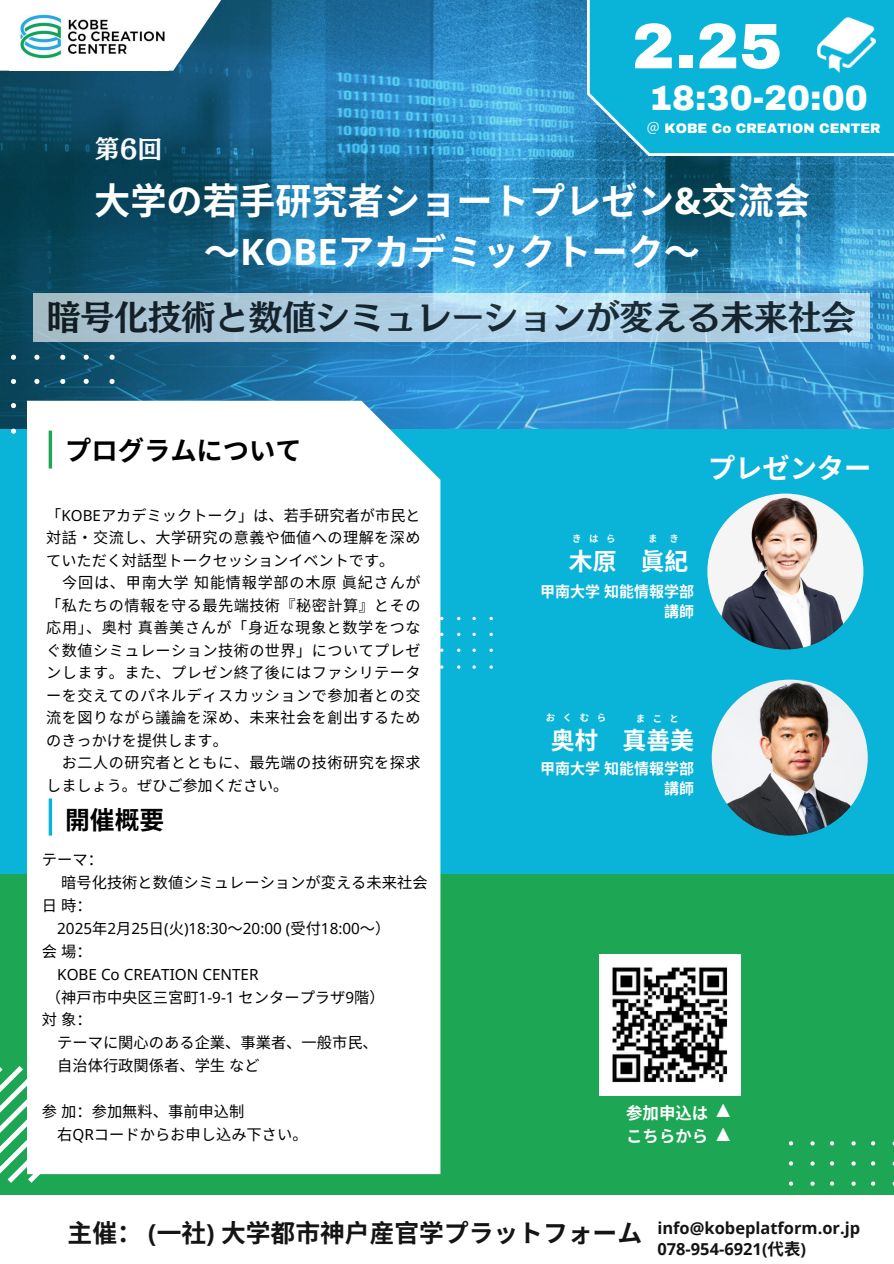
<style>
.page{position:relative;width:894px;height:1264px;background:#fff}
.page>*{position:absolute;margin:0;border:0;box-sizing:border-box;transform-origin:0 0}
.t1{font:900 64.35px "Archivo";color:#fff}
.t2{font:700 36.3px/50.7px "Noto Sans CJ Ksc";color:#fff;text-align:center}
.t3{font:34.5px "Canva Mode Min A Std B";letter-spacing:-.025em;color:#141414}
.t4{font:900 34.5px "Archivo";color:#fff}
.t5{font:700 27.3px "Noto Sans CJ Ksc";color:#fff}
.t6{font:700 26.25px "Noto Sans CJ Ksc";color:#000}
.t7{font:24.9px "Canva Mode Min A Std B";color:#f9f9f9}
.t8{font:700 24.75px "Noto Sans CJ Ksc";color:#141414}
.t9{font:700 24.75px "Noto Sans CJ Ksc";color:#000}
.t10{font:700 23.85px "Noto Sans CJ Ksc";color:#fff}
.t11{font:700 23.25px "Noto Sans";color:#fff}
.t12{font:700 16.5px "Noto Sans";color:#141414}
.t13{font:700 16.35px "Noto Sans CJ Ksc";color:#fff}
.t14{font:15.3px/23px "Noto Sans CJ Ksc";color:#000}
.t15{font:15.3px "Noto Sans";color:#000}
.t16{font:15.15px/22.5px "Noto Sans CJ Ksc";letter-spacing:.03em;color:#000;text-align:justify}
.t17{font:700 15px/20.2px "Noto Sans CJ Ksc";color:#fff;text-align:right}
.t18{font:900 13.5px "Archivo";color:#fff}
.t19{font:700 9.45px "Noto Sans CJ Ksc";letter-spacing:.8em;color:#fff}
.s1{font-family:"Noto Sans CJ Ksc";font-weight:400}
.s2{font-family:"Noto Sans"}
.s3{font-family:"Noto Sans CJ Ksc"}
</style>
<div class="page">
<div style="left:0;top:0;width:893px;height:1263px;background:#0ab3d8"></div>
<img style="left:0;top:0;width:893px;height:429px">
<div style="left:0;top:873px;width:893px;height:322px;background:#1da654"></div>
<div style="left:27px;top:401px;width:413px;height:773px;background:#fff"></div>
<img style="left:707px;top:493px;width:156px;height:156px;border-radius:50%">
<img style="left:711px;top:679px;width:156px;height:156px;border-radius:50%">
<svg style="left:0;top:355px;width:115px;height:78px;background:#5f8899"></svg>
<hr style="left:49px;top:430px;width:3px;height:38px;background:#1da654">
<svg style="left:788px;top:1141px;width:105px;height:45px"></svg>
<svg style="left:375px;top:617px;width:117px;height:51px"></svg>
<svg style="left:0;top:1065px;width:64px;height:118px"></svg>
<hr style="left:49px;top:798px;width:3px;height:37px;background:#0ab3d8">
<div style="left:0;top:1195px;width:893px;height:68px;background:#fff"></div>
<svg style="left:587px;top:0;width:306px;height:156px"></svg>
<img style="left:817px;top:16px;width:57px;height:58px">
<svg style="left:0;top:0;width:226px;height:71px;background:#a0bbc8"></svg>
<img style="left:10px;top:2px;width:158px;height:69px">
<div style="left:33px;top:293px;width:835px;height:48px;background:#fff;opacity:.78"></div>
<img style="left:599px;top:954px;width:141px;height:141px">
<p class="t1" style="left:631px;top:12px;width:152px">2.25</p>
<p class="t4" style="left:649px;top:80px;width:220px">18:30-20:00</p>
<p class="t7" style="left:95px;top:136px;width:69px">第6回</p>
<p class="t18" style="left:646px;top:121px;width:235px"><span class="s1">＠</span> KOBE Co CREATION CENTER</p>
<h5 class="t2" style="left:94px;top:174px;width:717px">大学の若手研究者ショートプレゼン<span class="s2">&amp;</span>交流会～<span class="s2">KOBE</span>アカデミックトーク～</h5>
<h3 class="t3" style="left:46px;top:300px;width:810px">暗号化技術と数値シミュレーションが変える未来社会</h3>
<h5 class="t6" style="left:65px;top:429px;width:238px">プログラムについて</h5>
<p class="t16" style="left:46px;top:503px;width:376px">「<span class="s2">KOBE</span>アカデミックトーク」は、若⼿研究者が市⺠と対話・交流し、⼤学研究の意義や価値への理解を深めていただく対話型トークセッションイベントです。</p>
<p class="t16" style="left:46px;top:570px;width:376px;text-indent:16px">今回は、甲南大学知能情報学部の木原眞紀さんが「私たちの情報を守る最先端技術『秘密計算』とその応用」、奥村真善美さんが「身近な現象と数学をつなぐ数値シミュレーション技術の世界」についてプレゼンします。また、プレゼン終了後にはファシリテーターを交えてのパネルディスカッションで参加者との交流を図りながら議論を深め、未来社会を創出するためのきっかけを提供します。</p>
<p class="t16" style="left:46px;top:750px;width:376px;text-indent:16px">お二人の研究者とともに、最先端の技術研究を探求しましょう。ぜひご参加ください。</p>
<p class="t9" style="left:65px;top:800px;width:101px">開催概要</p>
<h5 class="t14" style="left:42px;top:847px;width:63px">テーマ：</h5>
<h1 class="t14" style="left:42px;top:870px;width:387px;text-indent:19px">暗号化技術と数値シミュレーションが変える未来社会日 時：</h1>
<h4 class="t15" style="left:57px;top:917px;width:335px">2025<span class="s3">年</span>2<span class="s3">月</span> 25<span class="s3">日</span> (<span class="s3">火</span>)18:30<span class="s3">～</span>20:00 (<span class="s3">受付</span>18:00<span class="s3">～）</span></h4>
<p class="t14" style="left:42px;top:938px;width:51px">会場：</p>
<p class="t15" style="left:57px;top:963px;width:203px">KOBE Co CREATION CENTER</p>
<h2 class="t14" style="left:46px;top:984px;width:340px">（神戸市中央区三宮町<span class="s2">1-9-1</span> センタープラザ<span class="s2">9</span>階）</h2>
<h3 class="t14" style="left:42px;top:1007px;width:51px">対象：</h3>
<p class="t14" style="left:57px;top:1030px;width:322px">テーマに関心のある企業、事業者、一般市民、</p>
<p class="t14" style="left:57px;top:1053px;width:204px">自治体行政関係者、学生など</p>
<h5 class="t14" style="left:42px;top:1099px;width:204px">参加：参加無料、事前申込制</h5>
<p class="t14" style="left:57px;top:1121px;width:252px">右<span class="s2">QR</span>コードからお申し込み下さい。</p>
<p class="t5" style="left:707px;top:446px;width:165px">プレゼンター</p>
<p class="t19" style="left:572px;top:531px;width:45px">きはら</p>
<p class="t19" style="left:647px;top:531px;width:11px">ま</p>
<p class="t19" style="left:669px;top:531px;width:11px">き</p>
<p class="t10" style="left:568px;top:542px;width:121px">木原 眞紀</p>
<p class="t17" style="left:540px;top:580px;width:155px">甲南大学知能情報学部講師</p>
<p class="t19" style="left:545px;top:709px;width:62px">おくむら</p>
<p class="t19" style="left:635px;top:711px;width:45px">まこと</p>
<p class="t10" style="left:550px;top:720px;width:145px">奥村 真善美</p>
<p class="t17" style="left:540px;top:757px;width:155px">甲南大学知能情報学部講師</p>
<p class="t13" style="left:626px;top:1100px;width:83px">参加申込は</p>
<p class="t13" style="left:626px;top:1122px;width:83px">こちらから</p>
<p class="t11" style="left:711px;top:1092px;width:24px">▲</p>
<p class="t11" style="left:711px;top:1116px;width:24px">▲</p>
<p class="t8" style="left:68px;top:1213px;width:576px">主催： <span class="s2">(</span>⼀社<span class="s2">)</span> ⼤学都市神⼾産官学プラットフォーム</p>
<p class="t12" style="left:657px;top:1216px;width:204px">info@kobeplatform.or.jp</p>
<p class="t12" style="left:657px;top:1237px;width:150px">078-954-6921(<span class="s3">代表</span>)</p>
</div>
